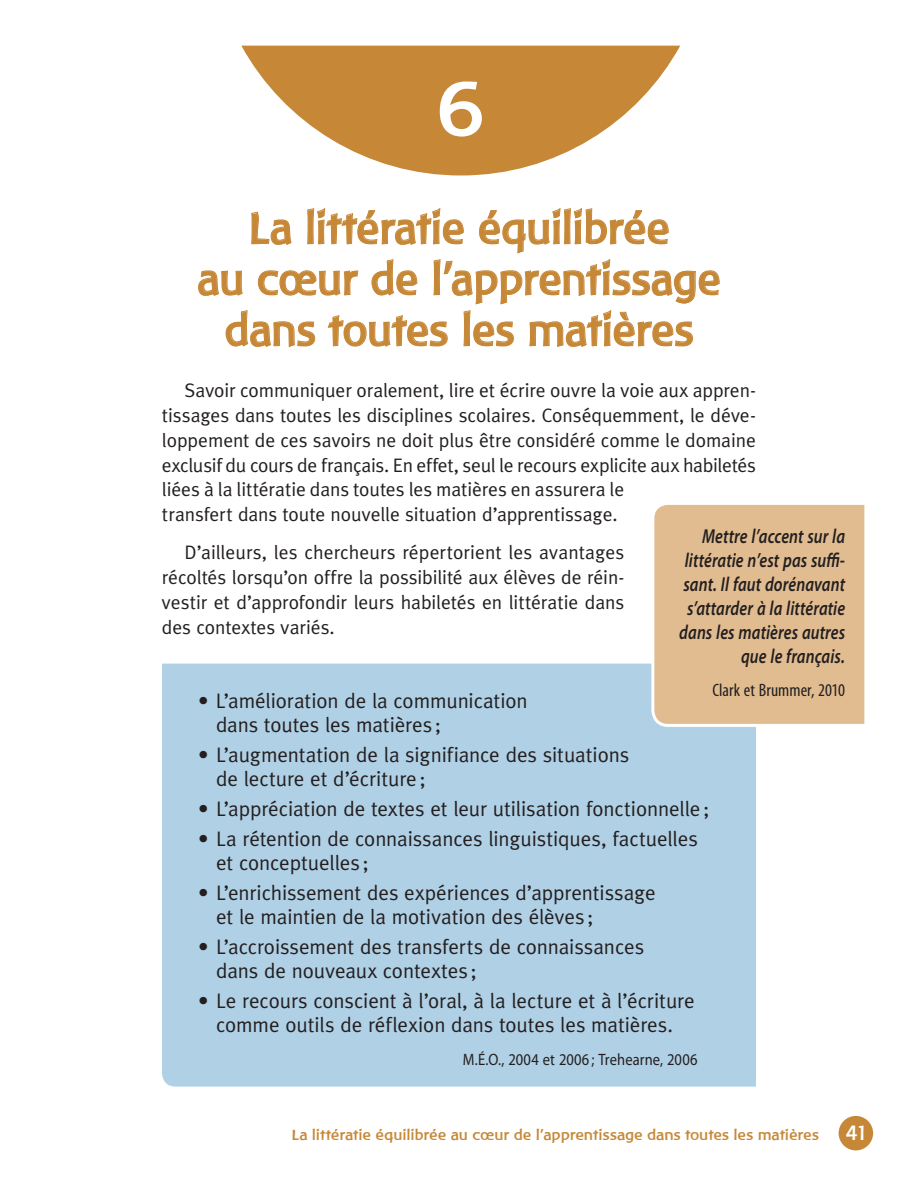
<style>
.page{position:relative;width:918px;height:1188px;background:#fff}
.page>*{position:absolute;margin:0;border:0;box-sizing:border-box;transform-origin:0 0}
.t1{font:700 78px "Baar Philos";color:#fff}
.t2{font:700 45px/51px "Baar Philos";letter-spacing:-.01em;color:#c68837;text-align:center;scale:.92 1}
.t3{font:21px/24px "Meta Plus Normal";letter-spacing:-.005em;color:#231f20}
.t4{font:700 21px "Baar Philos";color:#fff;scale:.9 1}
.t5{font:italic 600 20.25px/24px "Myriad Pro";letter-spacing:.005em;color:#231f20;text-align:right;scale:.8 1}
.t6{font:19.5px/24.8px "Meta Plus Normal";letter-spacing:-.005em;color:#231f20}
.t7{font:condensed 18px "Myriad Pro";letter-spacing:.005em;color:#231f20}
.t8{font:16.5px "Myriad Pro";letter-spacing:.01em;color:#231f20;scale:.88 1}
.t9{font:700 15px "Baar Philos";color:#c68837}
</style>
<div class="page">
<div style="left:162px;top:664px;width:594px;height:423px;background:#b0d0e5"></div>
<div style="left:650px;top:504px;width:215px;height:224px;background:#e1bc90"></div>
<div style="left:839px;top:1116px;width:34px;height:34px;background:#c68837;border-radius:50%"></div>
<svg style="left:198px;top:208px;width:522px;height:139px"></svg>
<svg style="left:241px;top:46px;width:439px;height:130px;fill:#c68837"></svg>
<h1 class="t1" style="left:437px;top:64px;width:50px">6</h1>
<h2 class="t2" style="left:197px;top:202px;width:571px">La littératie équilibrée<br>au cœur de l’apprentissage dans toutes les matières</h2>
<p class="t6" style="left:162px;top:378px;width:596px;text-indent:23px">Savoir communiquer oralement, lire et écrire ouvre la voie aux appren&shy;tissages dans toutes les disciplines scolaires. Conséquemment, le déve&shy;loppement de ces savoirs ne doit plus être considéré comme le domaine exclusif du cours de français. En effet, seul le recours explicite aux -habiletés liées à la littératie dans toutes les matières en assurera le<br>transfert dans toute nouvelle situation d’apprentissage.</p>
<p class="t6" style="left:162px;top:540px;width:464px;text-align:justify;text-indent:23px">D’ailleurs, les chercheurs répertorient les avantages récoltés lorsqu’on offre la possibilité aux élèves de réin&shy;vestir et d’approfondir leurs habiletés en littératie dans des contextes variés.</p>
<p class="t5" style="left:679px;top:523px;width:209px">Mettre l’accent sur la littératie n’est pas suffi&shy;sant. Il faut dorénavant s’attarder à la littératie dans les matières autres que le français.</p>
<p class="t7" style="left:712px;top:679px;width:134px">Clark et Brummer, 2010</p>
<p class="t3" style="left:216px;top:689px;width:313px;text-indent:-18px">• L’amélioration de la communication dans toutes les matières ;</p>
<p class="t3" style="left:216px;top:743px;width:415px;text-indent:-18px">• L’augmentation de la signifiance des situations de lecture et d’écriture;</p>
<p class="t3" style="left:198px;top:797px;width:513px">• L’appréciation de textes et leur utilisation fonctionnelle;</p>
<p class="t3" style="left:216px;top:827px;width:483px;text-indent:-18px">• La rétention de connaissances linguistiques, factuelles et conceptuelles ;</p>
<p class="t3" style="left:216px;top:881px;width:441px;text-indent:-18px">• L’enrichissement des expériences d’apprentissage et le maintien de la motivation des élèves ;</p>
<p class="t3" style="left:216px;top:935px;width:430px;text-indent:-18px">• L’accroissement des transferts de connaissances dans de nouveaux contextes ;</p>
<p class="t3" style="left:198px;top:989px;width:498px;text-align:center">• Le recours conscient à l’oral, à la lecture et à l’écriture comme outils de réflexion dans toutes les matières.</p>
<p class="t8" style="left:463px;top:1050px;width:268px">M.É.O., 2004 et 2006 ; Trehearne, 2006</p>
<p class="t9" style="left:291px;top:1126px;width:529px">La littératie équilibrée au cœur de l’apprentissage dans toutes les matières</p>
<p class="t4" style="left:846px;top:1121px;width:24px">41</p>
</div>
